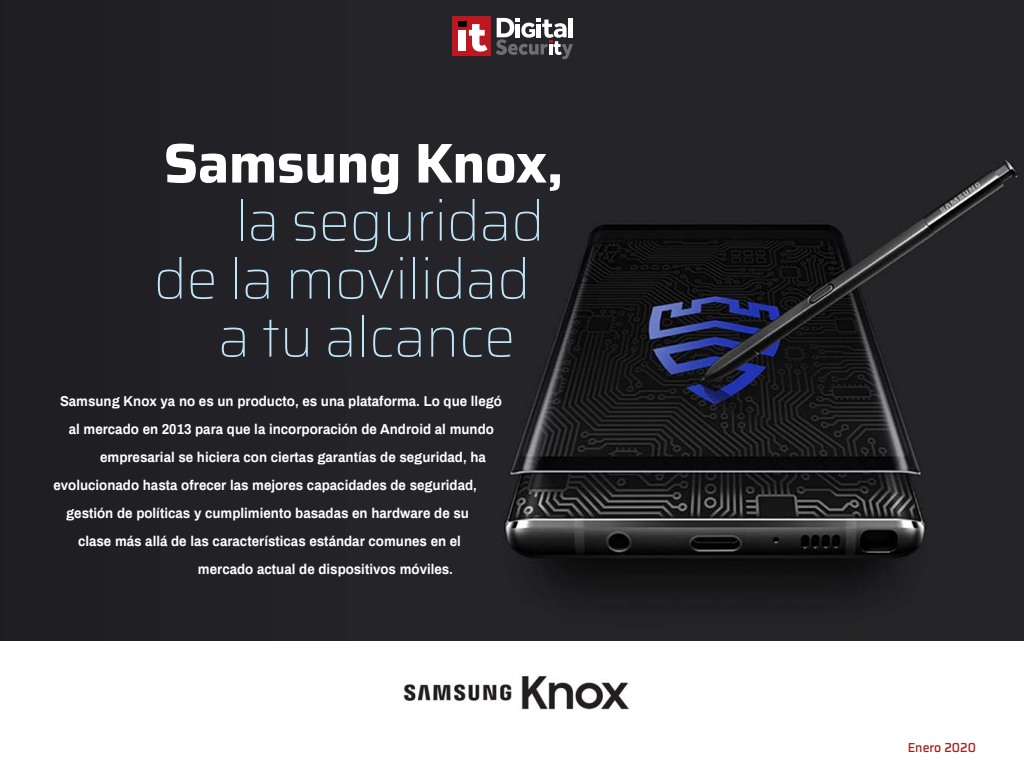
<style>
.page{position:relative;width:1024px;height:768px;background:#fff}
.page>*{position:absolute;margin:0;border:0;box-sizing:border-box;transform-origin:0 0}
.t1{font:100 56px "Saira";letter-spacing:-.01em;color:#bfe5fa}
.t2{font:700 56px "Saira";letter-spacing:-.01em;color:#fff}
.t3{font:700 14px "Archivo";color:#fff;scale:.95 1}
.t4{font:500 13px "Saira";color:#a0211f;scale:.95 1}
</style>
<div class="page">
<img style="left:0;top:0;width:1024px;height:641px">
<div style="left:452px;top:16px;width:39px;height:39px;background:#bd1822"></div>
<div style="left:458px;top:21px;width:8px;height:6px;background:#000"></div>
<div style="left:459px;top:30px;width:7px;height:21px;background:#fff"></div>
<svg style="left:469px;top:24px;width:19px;height:28px"></svg>
<svg style="left:496px;top:18px;width:77px;height:41px"></svg>
<img style="left:403px;top:676px;width:227px;height:34px">
<h1 class="t2" style="left:164px;top:120px;width:401px">Samsung Knox,</h1>
<h1 class="t1" style="left:235px;top:180px;width:311px">la seguridad</h1>
<h1 class="t1" style="left:154px;top:238px;width:378px">de la movilidad</h1>
<h1 class="t1" style="left:218px;top:296px;width:299px">a tu alcance</h1>
<p class="t3" style="left:60px;top:391px;width:467px">Samsung Knox ya no es un producto, es una plataforma. Lo que llegó</p>
<p class="t3" style="left:69px;top:419px;width:449px">al mercado en 2013 para que la incorporación de Android al mundo</p>
<p class="t3" style="left:100px;top:447px;width:408px">empresarial se hiciera con ciertas garantías de seguridad, ha</p>
<p class="t3" style="left:53px;top:475px;width:447px">evolucionado hasta ofrecer las mejores capacidades de seguridad,</p>
<p class="t3" style="left:66px;top:503px;width:426px">gestión de políticas y cumplimiento basadas en hardware de su</p>
<p class="t3" style="left:78px;top:531px;width:405px">clase más allá de las características estándar comunes en el</p>
<p class="t3" style="left:198px;top:559px;width:270px">mercado actual de dispositivos móviles.</p>
<p class="t4" style="left:908px;top:738px;width:73px">Enero 2020</p>
</div>
